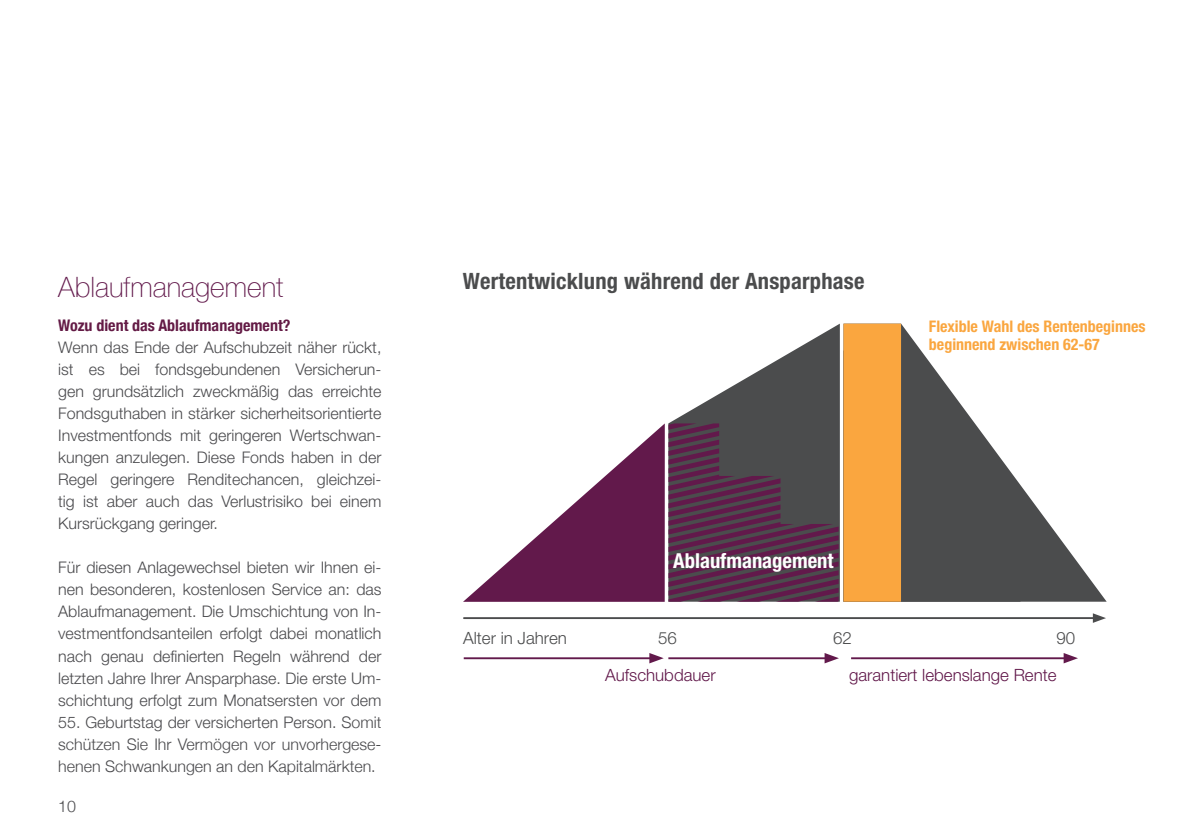
<style>
.page{position:relative;width:1191px;height:840px;background:#fff}
.page>*{position:absolute;margin:0;border:0;box-sizing:border-box;transform-origin:0 0}
.t1{font:100 28px "Helvetica Neue";color:#62194b}
.t2{font:700 condensed 22.6px "Helvetica Neue LT Pro";letter-spacing:.01em;color:#4b4c4d}
.t3{font:700 condensed 20.6px "Helvetica Neue LT Pro";color:#fff}
.t4{font:700 condensed 16.8px/20.2px "Helvetica Neue LT Pro";color:#faa63f}
.t5{font:300 16.8px "Helvetica Neue LT Pro";color:#62194b}
.t6{font:300 16.8px "Helvetica Neue LT Pro";color:#4b4c4d}
.Fliesstext3{font:300 16px/22px "Helvetica Neue LT Pro";color:#4a4a4d;text-align:justify}
.Fliesstext3-2{font:300 16px/22px "Helvetica Neue";color:#4a4a4d;text-align:justify}
.Fliesstext3-3{font:700 condensed 16px/18px "Helvetica Neue LT Pro";color:#faa63f}
.t7{font:700 condensed 16px "Helvetica Neue";color:#631a45}
.s1{font-family:"Helvetica Neue LT Pro"}
</style>
<div class="page">
<hr style="left:464px;top:616px;width:631px;height:2px;background:#4b4c4d">
<svg style="left:1092px;top:613px;width:14px;height:9px"></svg>
<svg style="left:669px;top:323px;width:171px;height:278px"></svg>
<hr style="left:668px;top:657px;width:158px;height:1px;background:#62194b">
<svg style="left:824px;top:653px;width:15px;height:10px"></svg>
<hr style="left:851px;top:657px;width:214px;height:1px;background:#62194b">
<svg style="left:1063px;top:653px;width:15px;height:10px"></svg>
<hr style="left:464px;top:657px;width:187px;height:1px;background:#62194b">
<svg style="left:649px;top:653px;width:14px;height:10px"></svg>
<svg style="left:901px;top:323px;width:205px;height:278px;fill:#4b4c4d"></svg>
<div style="left:843px;top:323px;width:58px;height:278px;background:#faa63f"></div>
<svg style="left:464px;top:423px;width:374px;height:178px"></svg>
<div style="left:954px;top:313px;width:220px;height:67px;background:#fff"></div>
<svg style="left:909px;top:323px;width:75px;height:58px"></svg>
<p class="t1" style="left:58px;top:266px;width:227px">Ablaufmanagement</p>
<p class="t7" style="left:58px;top:312px;width:234px">Wozu dient das Ablaufmanagement?</p>
<p class="Fliesstext3" style="left:58px;top:336px;width:325px">Wenn das Ende der Aufschubzeit näher rückt, ist es bei fondsgebundenen Versicherun&shy;gen grundsätzlich zweckmäßig das erreichte Fondsguthaben in stärker sicherheitsorientierte Investmentfonds mit geringeren Wertschwan&shy;kungen anzulegen. Diese Fonds haben in der Regel geringere Renditechancen, gleichzei&shy;tig ist aber auch das Verlustrisiko bei einem Kursrückgang geringer.</p>
<p class="Fliesstext3" style="left:58px;top:556px;width:325px">Für diesen Anlagewechsel bieten wir Ihnen ei&shy;nen besonderen, kostenlosen Service an: das Ablaufmanagement. Die Umschichtung von In&shy;vestmentfondsanteilen erfolgt dabei monatlich nach genau definierten Regeln während der letzten Jahre Ihrer Ansparphase. Die erste Um&shy;schichtung erfolgt zum Monatsersten vor dem</p>
<p class="Fliesstext3-2" style="left:58px;top:709px;width:325px"><span class="s1">55. Geburtstag der versicherten Person.</span> Somit schützen Sie Ihr Vermögen vor unvorhergese&shy;henen Schwankungen an den Kapitalmärkten.</p>
<p class="Fliesstext3-2" style="left:58px;top:793px;width:19px">10</p>
<p class="t2" style="left:463px;top:267px;width:403px">Wertentwicklung während der Ansparphase</p>
<p class="Fliesstext3-3" style="left:929px;top:317px;width:218px">Flexible Wahl des Rentenbeginnes beginnend zwischen 62-67</p>
<p class="t4" style="left:933px;top:323px;width:218px;text-indent:-12px">Flexible Wahl des Rentenbeginnes<br>Beginnend zwischen 62-67</p>
<p class="t3" style="left:673px;top:547px;width:162px">Ablaufmanagement</p>
<p class="t6" style="left:463px;top:627px;width:105px">Alter in Jahren</p>
<p class="t6" style="left:658px;top:627px;width:20px">56</p>
<p class="t6" style="left:833px;top:627px;width:20px">62</p>
<p class="t6" style="left:1056px;top:627px;width:20px">90</p>
<p class="t5" style="left:605px;top:664px;width:112px">Aufschubdauer</p>
<p class="t5" style="left:849px;top:664px;width:209px">garantiert lebenslange Rente</p>
</div>
